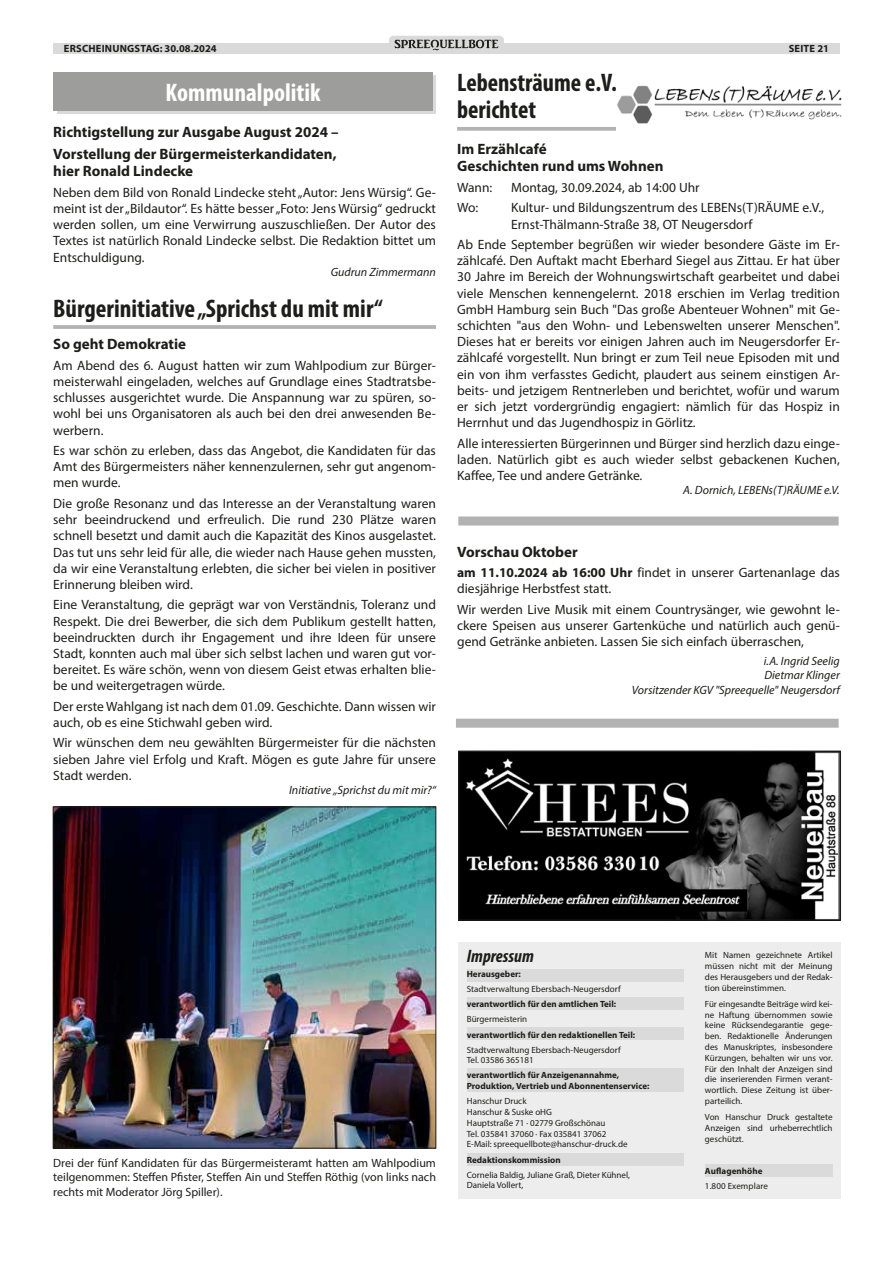
<style>
.page{position:relative;width:893px;height:1263px;background:#fff}
.page>*{position:absolute;margin:0;border:0;box-sizing:border-box;transform-origin:0 0}
.t1{font:700 condensed 25.5px/27px "Myriad Pro";color:#1d1d1b}
.t2{font:700 condensed 25.5px "Myriad Pro";color:#fff}
.t3{font:italic 700 condensed 18px "Myriad Pro";color:#1d1d1b}
.t4{font:700 15px/21.9px "Myriad Pro";color:#1d1d1b}
.t5{font:13.5px/16.2px "Myriad Pro";color:#1d1d1b;text-align:justify}
.t6{font:12px/14.4px "Myriad Pro";color:#1d1d1b;text-align:justify}
.t7{font:italic 12px/14.4px "Myriad Pro";color:#1d1d1b;text-align:right}
.t8{font:700 10.5px "Myriad Pro";letter-spacing:.02em;color:#1d1d1b}
.t9{font:9px/10.8px "Myriad Pro";color:#1d1d1b}
.t10{font:700 9px/10.8px "Myriad Pro";color:#1d1d1b}
.s1{font-weight:700}
</style>
<div class="page">
<div style="left:53px;top:43px;width:787px;height:11px;background:#dadada"></div>
<svg style="left:389px;top:36px;width:115px;height:15px"></svg>
<svg style="left:395px;top:40px;width:103px;height:10px"></svg>
<div style="left:58px;top:76px;width:378px;height:38px;background:#dadada"></div>
<div style="left:53px;top:72px;width:380px;height:39px;background:#9d9d9c"></div>
<hr style="left:53px;top:325px;width:383px;height:4px;background:#bbbaba">
<img style="left:55px;top:809px;width:379px;height:337px">
<div style="left:53px;top:807px;width:383px;height:341px;border:1px solid #1d1d1b"></div>
<svg style="left:457px;top:127px;width:159px;height:4px"></svg>
<img style="left:617px;top:85px;width:225px;height:39px">
<div style="left:458px;top:516px;width:381px;height:9px;background:#b3b2b2"></div>
<div style="left:458px;top:942px;width:383px;height:257px;background:#ededed"></div>
<div style="left:467px;top:1153px;width:217px;height:13px;background:#dadada"></div>
<div style="left:705px;top:1164px;width:127px;height:13px;background:#dadada"></div>
<div style="left:467px;top:1068px;width:217px;height:23px;background:#dadada"></div>
<div style="left:467px;top:1027px;width:217px;height:13px;background:#dadada"></div>
<div style="left:467px;top:997px;width:217px;height:12px;background:#dadada"></div>
<div style="left:467px;top:969px;width:217px;height:13px;background:#dadada"></div>
<img style="left:460px;top:752px;width:378px;height:167px">
<div style="left:458px;top:750px;width:383px;height:171px;border:1px solid #1d1d1b"></div>
<div style="left:456px;top:719px;width:383px;height:9px;background:#b3b2b2"></div>
<p class="t8" style="left:64px;top:42px;width:154px">ERSCHEINUNGSTAG: 30.08.2024</p>
<p class="t8" style="left:789px;top:42px;width:42px">SEITE 21</p>
<h1 class="t2" style="left:166px;top:77px;width:156px">Kommunalpolitik</h1>
<p class="t4" style="left:53px;top:120px;width:287px">Richtigstellung zur Ausgabe August 2024 –<br>Vorstellung der Bürgermeisterkandidaten,</p>
<p class="t4" style="left:53px;top:160px;width:141px">hier Ronald Lindecke</p>
<p class="t5" style="left:53px;top:184px;width:384px">Neben dem Bild von Ronald Lindecke steht „Autor: Jens Würsig“. Ge&shy;meint ist der „Bildautor“. Es hätte besser „Foto: Jens Würsig“ gedruckt werden sollen, um eine Verwirrung auszuschließen. Der Autor des Textes ist natürlich Ronald Lindecke selbst. Die Redaktion bittet um Entschuldigung.</p>
<p class="t7" style="left:331px;top:265px;width:107px">Gudrun Zimmermann</p>
<h1 class="t1" style="left:457px;top:69px;width:161px">Lebensträume e.V. berichtet</h1>
<p class="t4" style="left:457px;top:139px;width:208px;line-height:17.7px">Im Erzählcafé<br>Geschichten rund ums Wohnen</p>
<p class="t5" style="left:457px;top:179px;width:37px">Wann:</p>
<p class="t5" style="left:511px;top:179px;width:190px">Montag, 30.09.2024, ab 14:00 Uhr</p>
<p class="t5" style="left:457px;top:199px;width:23px">Wo:</p>
<p class="t5" style="left:511px;top:199px;width:315px">Kultur- und Bildungszentrum des LEBENs(T)RÄUME e.V.,<br>Ernst-Thälmann-Straße 38, OT Neugersdorf</p>
<p class="t5" style="left:457px;top:236px;width:384px">Ab Ende September begrüßen wir wieder besondere Gäste im Er&shy;zählcafé. Den Auftakt macht Eberhard Siegel aus Zittau. Er hat über 30 Jahre im Bereich der Wohnungswirtschaft gearbeitet und dabei viele Menschen kennengelernt. 2018 erschien im Verlag tredition GmbH Hamburg sein Buch "Das große Abenteuer Wohnen" mit Ge&shy;schichten "aus den Wohn- und Lebenswelten unserer Menschen".<br>Dieses hat er bereits vor einigen Jahren auch im Neugersdorfer Er&shy;zählcafé vorgestellt. Nun bringt er zum Teil neue Episoden mit und ein von ihm verfasstes Gedicht, plaudert aus seinem einstigen Ar&shy;beits- und jetzigem Rentnerleben und berichtet, wofür und warum er sich jetzt vordergründig engagiert: nämlich für das Hospiz in Herrnhut und das Jugendhospiz in Görlitz.</p>
<p class="t5" style="left:457px;top:435px;width:384px">Alle interessierten Bürgerinnen und Bürger sind herzlich dazu einge&shy;laden. Natürlich gibt es auch wieder selbst gebackenen Kuchen, Kaffee, Tee und andere Getränke.</p>
<p class="t7" style="left:683px;top:483px;width:158px">A. Dornich, LEBENs(T)RÄUME e.V.</p>
<h1 class="t1" style="left:53px;top:294px;width:331px">Bürgerinitiative „Sprichst du mit mir“</h1>
<p class="t4" style="left:53px;top:333px;width:134px">So geht Demokratie</p>
<p class="t5" style="left:53px;top:357px;width:384px">Am Abend des 6. August hatten wir zum Wahlpodium zur Bürger&shy;meisterwahl eingeladen, welches auf Grundlage eines Stadtratsbe&shy;schlusses ausgerichtet wurde. Die Anspannung war zu spüren, so&shy;wohl bei uns Organisatoren als auch bei den drei anwesenden Be&shy;werbern.</p>
<p class="t5" style="left:53px;top:442px;width:384px">Es war schön zu erleben, dass das Angebot, die Kandidaten für das Amt des Bürgermeisters näher kennenzulernen, sehr gut angenom&shy;men wurde.</p>
<p class="t5" style="left:53px;top:495px;width:384px">Die große Resonanz und das Interesse an der Veranstaltung waren sehr beeindruckend und erfreulich. Die rund 230 Plätze waren schnell besetzt und damit auch die Kapazität des Kinos ausgelastet.<br>Das tut uns sehr leid für alle, die wieder nach Hause gehen mussten, da wir eine Veranstaltung erlebten, die sicher bei vielen in positiver Erinnerung bleiben wird.</p>
<p class="t5" style="left:53px;top:596px;width:384px">Eine Veranstaltung, die geprägt war von Verständnis, Toleranz und Respekt. Die drei Bewerber, die sich dem Publikum gestellt hatten, beeindruckten durch ihr Engagement und ihre Ideen für unsere Stadt, konnten auch mal über sich selbst lachen und waren gut vor&shy;bereitet. Es wäre schön, wenn von diesem Geist etwas erhalten blie&shy;be und weitergetragen würde.</p>
<p class="t5" style="left:53px;top:698px;width:384px">Der erste Wahlgang ist nach dem 01.09. Geschichte. Dann wissen wir auch, ob es eine Stichwahl geben wird.</p>
<p class="t5" style="left:53px;top:735px;width:384px">Wir wünschen dem neu gewählten Bürgermeister für die nächsten sieben Jahre viel Erfolg und Kraft. Mögen es gute Jahre für unsere Stadt werden.</p>
<p class="t7" style="left:289px;top:783px;width:148px">Initiative „Sprichst du mit mir?“</p>
<p class="t4" style="left:457px;top:540px;width:122px">Vorschau Oktober</p>
<p class="t5" style="left:457px;top:564px;width:384px"><span class="s1">am 11.10.2024 ab 16:00 Uhr</span> findet in unserer Gartenanlage das diesjährige Herbstfest statt.</p>
<p class="t5" style="left:457px;top:601px;width:384px">Wir werden Live Musik mit einem Countrysänger, wie gewohnt le&shy;ckere Speisen aus unserer Gartenküche und natürlich auch genü&shy;gend Getränke anbieten. Lassen Sie sich einfach überraschen,</p>
<p class="t7" style="left:632px;top:653px;width:209px">i.A. Ingrid Seelig<br>Dietmar Klinger<br>Vorsitzender KGV "Spreequelle" Neugersdorf</p>
<p class="t6" style="left:53px;top:1156px;width:384px">Drei der fünf Kandidaten für das Bürgermeisteramt hatten am Wahlpodium teilgenommen: Steffen Pfister, Steffen Ain und Steffen Röthig (von links nach rechts mit Moderator Jörg Spiller).</p>
<h2 class="t3" style="left:467px;top:945px;width:69px">Impressum</h2>
<p class="t10" style="left:467px;top:968px;width:56px">Herausgeber:</p>
<p class="t9" style="left:467px;top:984px;width:155px">Stadtverwaltung Ebersbach-Neugersdorf</p>
<p class="t10" style="left:467px;top:999px;width:151px">verantwortlich für den amtlichen Teil:</p>
<p class="t9" style="left:467px;top:1014px;width:62px">Bürgermeisterin</p>
<p class="t10" style="left:467px;top:1029px;width:170px">verantwortlich für den redaktionellen Teil:</p>
<p class="t9" style="left:467px;top:1044px;width:155px">Stadtverwaltung Ebersbach-Neugersdorf<br>Tel. 03586 365181</p>
<p class="t10" style="left:467px;top:1070px;width:184px">verantwortlich für Anzeigenannahme,<br>Produktion, Vertrieb und Abonnentenservice:</p>
<p class="t9" style="left:467px;top:1096px;width:162px">Hanschur Druck<br>Hanschur &amp; Suske oHG<br>Hauptstraße 71 · 02779 Großschönau<br>Tel. 035841 37060 · Fax 035841 37062<br>E-Mail: spreequellbote@hanschur-druck.de</p>
<p class="t10" style="left:467px;top:1154px;width:95px">Redaktionskommission</p>
<p class="t9" style="left:467px;top:1169px;width:165px">Cornelia Baldig, Juliane Graß, Dieter Kühnel,<br>Daniela Vollert,</p>
<p class="t9" style="left:705px;top:950px;width:129px;text-align:justify">Mit Namen gezeichnete Artikel müssen nicht mit der Meinung des Herausgebers und der Redak&shy;tion übereinstimmen.</p>
<p class="t9" style="left:705px;top:998px;width:129px;text-align:justify">Für eingesandte Beiträge wird kei&shy;ne Haftung übernommen sowie keine Rücksendegarantie gege&shy;ben. Redaktionelle Änderungen des Manuskriptes, insbesondere Kürzungen, behalten wir uns vor.<br>Für den Inhalt der Anzeigen sind die inserierenden Firmen verant&shy;wortlich. Diese Zeitung ist über&shy;parteilich.</p>
<p class="t9" style="left:705px;top:1111px;width:129px;text-align:justify">Von Hanschur Druck gestaltete Anzeigen sind urheberrechtlich geschützt.</p>
<p class="t10" style="left:705px;top:1165px;width:59px">Auflagenhöhe</p>
<p class="t9" style="left:705px;top:1180px;width:64px">1.800 Exemplare</p>
</div>
